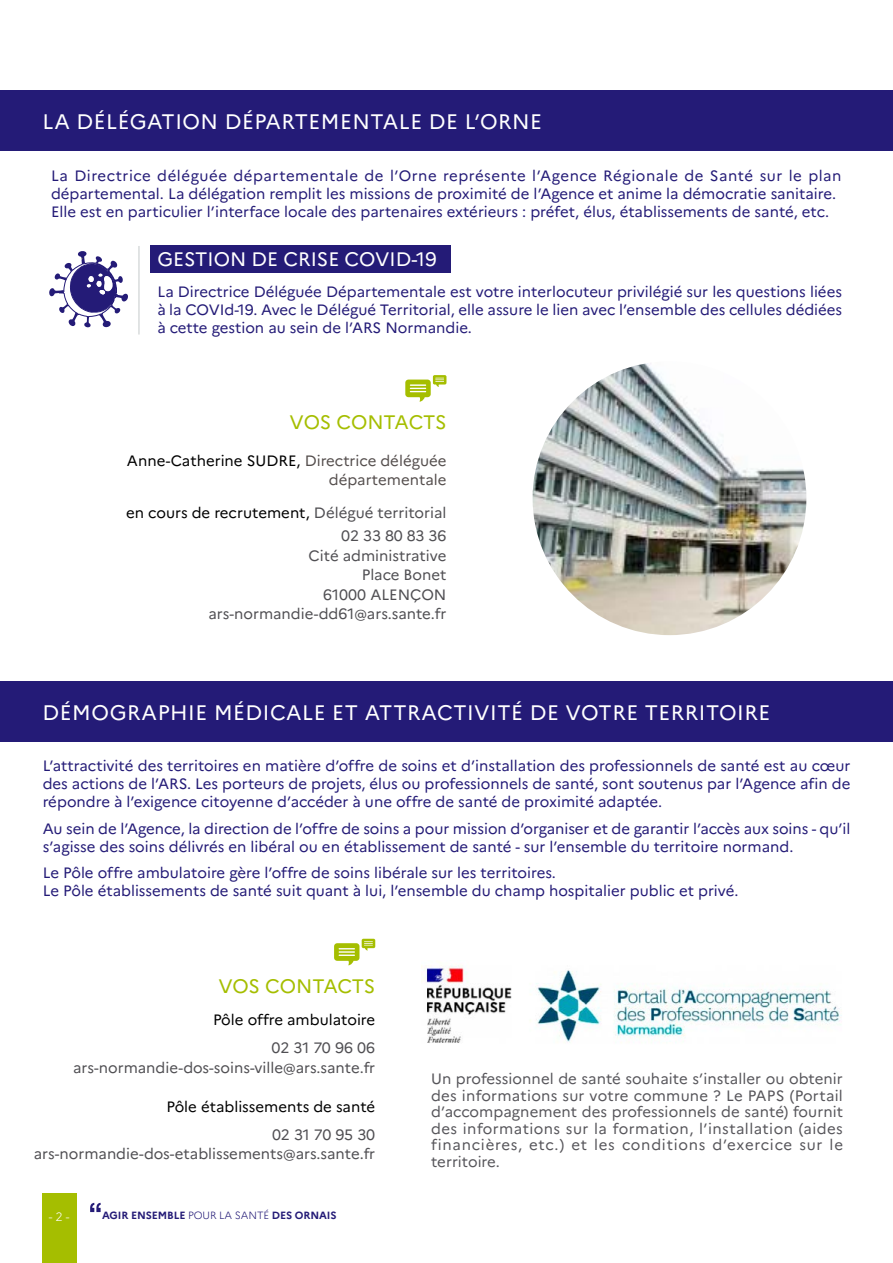
<style>
.page{position:relative;width:893px;height:1263px;background:#fff}
.page>*{position:absolute;margin:0;border:0;box-sizing:border-box;transform-origin:0 0}
.t1{font:21px "Marianne";letter-spacing:.025em;color:#fff}
.t2{font:19.5px "Marianne";letter-spacing:-.015em;color:#a5be00}
.t3{font:19.5px "Marianne";color:#fff}
.t4{font:15px/18px "Marianne";color:#241b77}
.t5{font:15px/16.5px "Marianne";letter-spacing:.045em;color:#57565b;text-align:justify}
.t6{font:15px/19.5px "Marianne";color:#504f53;text-align:right}
.t7{font:15px/19.5px "Marianne";color:#554f4e;text-align:right}
.t8{font:15px "Marianne";color:#000}
.t9{font:300 12px "Marianne";color:#fff}
.t10{font:700 10.5px "Marianne";letter-spacing:-.01em;color:#241b77}
.s1{color:#000}
.s2{font-weight:300}
</style>
<div class="page">
<svg style="left:90px;top:1203px;width:11px;height:9px"></svg>
<div style="left:43px;top:1193px;width:34px;height:70px;background:#a5be00"></div>
<svg style="left:405px;top:375px;width:41px;height:27px"></svg>
<img style="left:533px;top:361px;width:273px;height:274px;border-radius:137px">
<div style="left:0;top:91px;width:893px;height:60px;background:#241b77"></div>
<img style="left:421px;top:965px;width:421px;height:78px">
<svg style="left:334px;top:939px;width:41px;height:26px"></svg>
<div style="left:0;top:681px;width:893px;height:61px;background:#241b77"></div>
<div style="left:150px;top:245px;width:300px;height:27px;background:#241b77"></div>
<hr style="left:138px;top:246px;width:2px;height:89px;background:#d8dbdc">
<svg style="left:49px;top:251px;width:79px;height:77px"></svg>
<h1 class="t1" style="left:43px;top:109px;width:501px">LA DÉLÉGATION DÉPARTEMENTALE DE L’ORNE</h1>
<p class="t4" style="left:51px;top:167px;width:792px">La Directrice déléguée départementale de l’Orne représente l’Agence Régionale de Santé sur le plan départemental. La délégation remplit les missions de proximité de l’Agence et anime la démocratie sanitaire.<br>Elle est en particulier l’interface locale des partenaires extérieurs : préfet, élus, établissements de santé, etc.</p>
<h2 class="t3" style="left:157px;top:247px;width:281px">GESTION DE CRISE COVID-19</h2>
<p class="t4" style="left:157px;top:282px;width:686px;text-align:justify">La Directrice Déléguée Départementale est votre interlocuteur privilégié sur les questions liées à la COVId-19. Avec le Délégué Territorial, elle assure le lien avec l’ensemble des cellules dédiées à cette gestion au sein de l’ARS Normandie.</p>
<h2 class="t2" style="left:290px;top:410px;width:158px">VOS CONTACTS</h2>
<p class="t7" style="left:127px;top:451px;width:321px"><span class="s1">Anne-Catherine SUDRE,</span> Directrice déléguée départementale</p>
<p class="t6" style="left:126px;top:500px;width:322px;line-height:23.7px"><span class="s1">en cours de recrutement,</span> Délégué territorial<br>02 33 80 83 36</p>
<p class="t6" style="left:208px;top:546px;width:240px">Cité administrative<br>Place Bonet<br>61000 ALENÇON ars-normandie-dd61@ars.sante.fr</p>
<h1 class="t1" style="left:43px;top:699px;width:729px">DÉMOGRAPHIE MÉDICALE ET ATTRACTIVITÉ DE VOTRE TERRITOIRE</h1>
<p class="t4" style="left:43px;top:757px;width:809px;text-align:justify">L’attractivité des territoires en matière d’offre de soins et d’installation des professionnels de santé est au cœur des actions de l’ARS. Les porteurs de projets, élus ou professionnels de santé, sont soutenus par l’Agence afin de répondre à l’exigence citoyenne d’accéder à une offre de santé de proximité adaptée.</p>
<p class="t4" style="left:43px;top:819px;width:809px">Au sein de l’Agence, la direction de l’offre de soins a pour mission d’organiser et de garantir l’accès aux soins - qu’il s’agisse des soins délivrés en libéral ou en établissement de santé - sur l’ensemble du territoire normand.</p>
<p class="t4" style="left:43px;top:864px;width:697px">Le Pôle offre ambulatoire gère l’offre de soins libérale sur les territoires.<br>Le Pôle établissements de santé suit quant à lui, l’ensemble du champ hospitalier public et privé.</p>
<h2 class="t2" style="left:218px;top:974px;width:158px">VOS CONTACTS</h2>
<p class="t8" style="left:213px;top:1011px;width:164px">Pôle offre ambulatoire</p>
<p class="t6" style="left:73px;top:1038px;width:304px">02 31 70 96 06 ars-normandie-dos-soins-ville@ars.sante.fr</p>
<p class="t8" style="left:167px;top:1097px;width:210px">Pôle établissements de santé</p>
<p class="t6" style="left:34px;top:1125px;width:343px">02 31 70 95 30 ars-normandie-dos-etablissements@ars.sante.fr</p>
<p class="t9" style="left:49px;top:1209px;width:22px">- 2 -</p>
<p class="t10" style="left:102px;top:1208px;width:236px">AGIR ENSEMBLE <span class="s2">POUR LA SANTÉ</span> DES ORNAIS</p>
<p class="t5" style="left:431px;top:1071px;width:413px">Un professionnel de santé souhaite s’installer ou obtenir des informations sur votre commune ? Le PAPS (Portail d’accompagnement des professionnels de santé) fournit des informations sur la formation, l’installation (aides financières, etc.) et les conditions d’exercice sur le territoire.</p>
</div>
